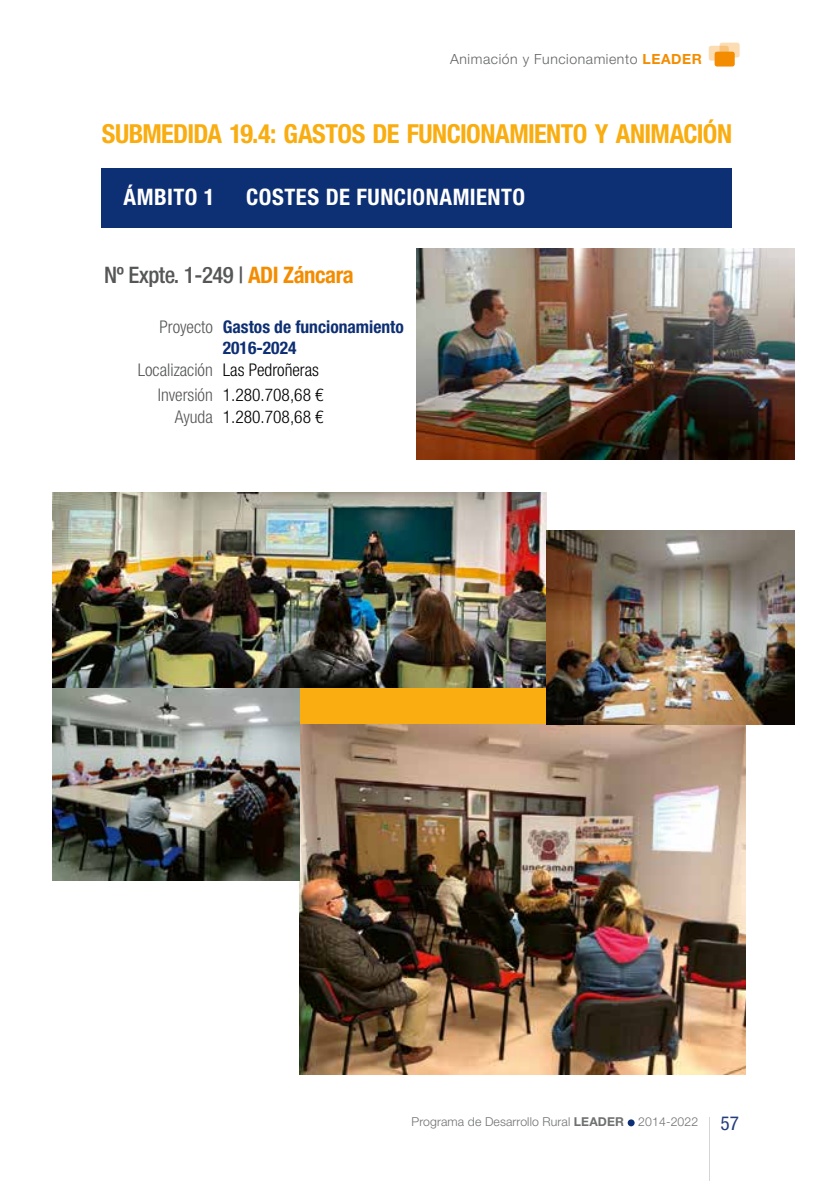
<style>
.page{position:relative;width:834px;height:1181px;background:#fff}
.page>*{position:absolute;margin:0;border:0;box-sizing:border-box;transform-origin:0 0}
.t1{font:700 condensed 26.25px "Helvetica Neue LT Pro";letter-spacing:-.02em;color:#f9ad10}
.t2{font:700 condensed 22.75px "Helvetica Neue LT Pro";letter-spacing:.02em;color:#fff}
.t3{font:500 condensed 22.75px "Helvetica Neue LT Pro";letter-spacing:-.02em;color:#555756}
.t4{font:300 condensed 17.5px/22.4px "Helvetica Neue LT Pro";color:#000;text-align:right}
.t5{font:700 condensed 17.5px "Helvetica Neue LT Pro";color:#0d2f73}
.t6{font:300 14px "Helvetica Neue LT Pro";letter-spacing:.04em;color:#626463}
.t7{font:300 12.25px "Helvetica Neue LT Pro";letter-spacing:.01em;color:#6f7070}
.s1{font-weight:700;color:#f48c00}
.s2{font-weight:300;color:#555756}
.s3{color:#555756}
.s4{font-weight:700}
.s5{font-weight:400;font-stretch:condensed;font-size:19.25px;color:#233c7d}
</style>
<div class="page">
<div style="left:289px;top:622px;width:277px;height:192px;background:#f9ad10"></div>
<div style="left:714px;top:52px;width:20px;height:15px;background:#f48c00;border-radius:2px"></div>
<svg style="left:719px;top:43px;width:20px;height:14px"></svg>
<svg style="left:708px;top:46px;width:20px;height:15px"></svg>
<hr style="left:709px;top:1117px;width:1px;height:64px;background:#d3d5d6">
<div style="left:627px;top:1119px;width:7px;height:7px;background:#0d2f73;border-radius:50%"></div>
<img style="left:299px;top:724px;width:446px;height:350px">
<img style="left:52px;top:687px;width:247px;height:193px">
<img style="left:52px;top:493px;width:494px;height:194px">
<img style="left:546px;top:530px;width:247px;height:195px">
<div style="left:102px;top:169px;width:630px;height:59px;background:#0d2f73"></div>
<img style="left:417px;top:248px;width:376px;height:211px">
<p class="t6" style="left:450px;top:50px;width:253px">Animación y Funcionamiento <span class="s1">LEADER</span></p>
<h1 class="t1" style="left:102px;top:118px;width:631px">SUBMEDIDA 19.4: GASTOS DE FUNCIONAMIENTO Y ANIMACIÓN</h1>
<h2 class="t2" style="left:124px;top:183px;width:92px">ÁMBITO 1</h2>
<h2 class="t2" style="left:246px;top:183px;width:280px">COSTES DE FUNCIONAMIENTO</h2>
<h2 class="t3" style="left:104px;top:262px;width:251px">Nº Expte. 1-249 | <span class="s1">ADI Záncara</span></h2>
<p class="t5" style="left:159px;top:316px;width:246px"><span class="s2">Proyecto</span> Gastos de funcionamiento</p>
<p class="t5" style="left:223px;top:337px;width:75px">2016-2024</p>
<p class="t4" style="left:138px;top:359px;width:183px"><span class="s3">Localización</span> Las Pedroñeras</p>
<p class="t4" style="left:158px;top:383px;width:167px"><span class="s3">Inversión</span> 1.280.708,68 €<br><span class="s3">Ayuda</span> 1.280.708,68 €</p>
<p class="t7" style="left:411px;top:1114px;width:329px">Programa de Desarrollo Rural <span class="s4">LEADER</span> 2014-2022 <span class="s5">57</span></p>
</div>
